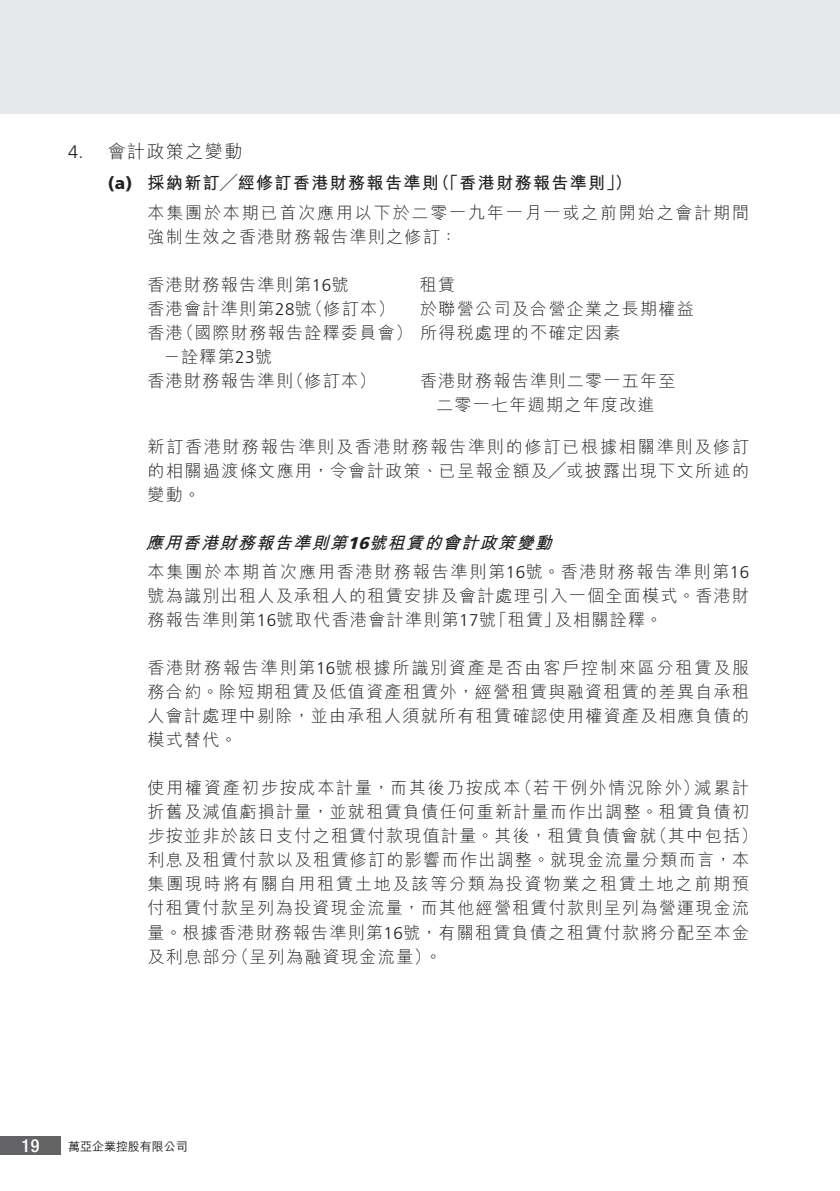
<style>
.page{position:relative;width:840px;height:1191px;background:#fff}
.page>*{position:absolute;margin:0;border:0;box-sizing:border-box;transform-origin:0 0}
.t1{font:300 18px "M Hei HK";letter-spacing:.08em;color:#231f20}
.t2{font:500 condensed 18px "Helvetica Neue LT Std";color:#fff}
.t3{font:300 18px "Frutiger LT Std";color:#231f20}
.t4{font:300 17px/24px "M Hei HK";letter-spacing:.08em;color:#231f20}
.t5{font:300 17px/24px "M Hei HK";letter-spacing:.11em;color:#231f20}
.t6{font:300 17px/29.6px "M Hei HK";letter-spacing:.115em;color:#231f20}
.t7{font:700 17px "M Hei HK";letter-spacing:.08em;color:#231f20}
.t8{font:italic 700 17px "M Hei HK";color:#231f20}
.t9{font:900 17px "Frutiger LT Std";color:#231f20}
.t10{font:italic 900 17px "Frutiger LT Std";color:#231f20}
.t11{font:500 12px "M Hei HK";letter-spacing:-.005em;color:#231f20}
.s1{font-family:"Frutiger LT Std"}
.s2{font-weight:700;font-style:italic}
</style>
<div class="page">
<div style="left:0;top:1136px;width:61px;height:18px;background:#636366"></div>
<p class="t3" style="left:68px;top:141px;width:17px">4.</p>
<p class="t1" style="left:108px;top:139px;width:136px">會計政策之變動</p>
<p class="t9" style="left:108px;top:173px;width:26px">a( )</p>
<p class="t7" style="left:147px;top:171px;width:292px">採納新訂╱經修訂香港財務報告準則</p>
<p class="t7" style="left:432px;top:171px;width:200px">（「香港財務報告準則 (「</p>
<p class="t5" style="left:147px;top:200px;width:602px">本集團於本期已首次應用以下於二零一九年一月一或之前開始之會計期間強制生效之香港財務報告準則之修訂：</p>
<p class="t4" style="left:420px;top:272px;width:37px">租賃</p>
<p class="t4" style="left:147px;top:272px;width:202px">香港財務報告準則第<span class="s1">16</span>號</p>
<p class="t4" style="left:306px;top:296px;width:90px">（修訂本）</p>
<p class="t4" style="left:177px;top:296px;width:444px;text-indent:-29px">香港會計準則第<span class="s1">28</span>號<br>（國際財務報告詮釋委員會( 所得稅處理的不確定因素</p>
<p class="t4" style="left:420px;top:296px;width:275px">於聯營公司及合營企業之長期權益</p>
<p class="t4" style="left:163px;top:320px;width:110px;text-indent:-16px">香港<br>－詮釋第<span class="s1">23</span>號</p>
<p class="t4" style="left:287px;top:368px;width:90px">（修訂本）</p>
<p class="t4" style="left:147px;top:368px;width:147px">香港財務報告準則</p>
<p class="t4" style="left:420px;top:368px;width:257px">香港財務報告準則二零一五年至</p>
<p class="t4" style="left:436px;top:392px;width:220px">二零一七年週期之年度改進</p>
<p class="t4" style="left:147px;top:434px;width:602px;text-align:justify">新訂香港財務報告準則及香港財務報告準則的修訂已根據相關準則及修訂的相關過渡條文應用，令會計政策、已呈報金額及╱或披露出現下文所述的變動。</p>
<p class="t8" style="left:369px;top:530px;width:190px">號租賃的會計政策變動</p>
<p class="t6" style="left:146px;top:527px;width:604px"><span class="s2">應用香港財務報告準則第<br></span>本集團於本期首次應用香港財務報告準則第<span class="s1">16</span>號。香港財務報告準則第<span class="s1">16</span></p>
<p class="t4" style="left:554px;top:583px;width:196px;text-indent:-407px">號為識別出租人及承租人的租賃安排及會計處理引入一個全面模式。香港財及相關詮釋。</p>
<p class="t10" style="left:347px;top:532px;width:28px">16</p>
<p class="t4" style="left:147px;top:607px;width:350px">務報告準則第<span class="s1">16</span>號取代香港會計準則第<span class="s1">17</span>號</p>
<p class="t4" style="left:147px;top:655px;width:603px;text-align:justify">香港財務報告準則第<span class="s1">16</span>號根據所識別資產是否由客戶控制來區分租賃及服務合約。除短期租賃及低值資產租賃外，經營租賃與融資租賃的差異自承租人會計處理中剔除，並由承租人須就所有租賃確認使用權資產及相應負債的模式替代。</p>
<p class="t4" style="left:694px;top:775px;width:56px">減累計</p>
<p class="t4" style="left:490px;top:607px;width:72px">「租賃」</p>
<p class="t5" style="left:515px;top:775px;width:185px">（若干例外情況除外）</p>
<p class="t5" style="left:147px;top:775px;width:374px">使用權資產初步按成本計量，而其後乃按成本</p>
<p class="t4" style="left:147px;top:799px;width:602px">折舊及減值虧損計量，並就租賃負債任何重新計量而作出調整。租賃負債初</p>
<p class="t4" style="left:650px;top:823px;width:108px">（其中包括(</p>
<p class="t4" style="left:147px;top:823px;width:510px">步按並非於該日支付之租賃付款現值計量。其後，租賃負債會就</p>
<p class="t4" style="left:147px;top:847px;width:602px">利息及租賃付款以及租賃修訂的影響而作出調整。就現金流量分類而言，本</p>
<p class="t5" style="left:147px;top:871px;width:602px">集團現時將有關自用租賃土地及該等分類為投資物業之租賃土地之前期預</p>
<p class="t4" style="left:147px;top:895px;width:602px">付租賃付款呈列為投資現金流量，而其他經營租賃付款則呈列為營運現金流</p>
<p class="t4" style="left:147px;top:919px;width:603px">量。根據香港財務報告準則第<span class="s1">16</span>號，有關租賃負債之租賃付款將分配至本金</p>
<p class="t4" style="left:424px;top:943px;width:18px">。</p>
<p class="t4" style="left:232px;top:943px;width:200px">（呈列為融資現金流量(</p>
<p class="t4" style="left:147px;top:943px;width:92px">及利息部分</p>
<p class="t2" style="left:22px;top:1134px;width:19px">19</p>
<p class="t11" style="left:68px;top:1137px;width:121px">萬亞企業控股有限公司</p>
</div>
